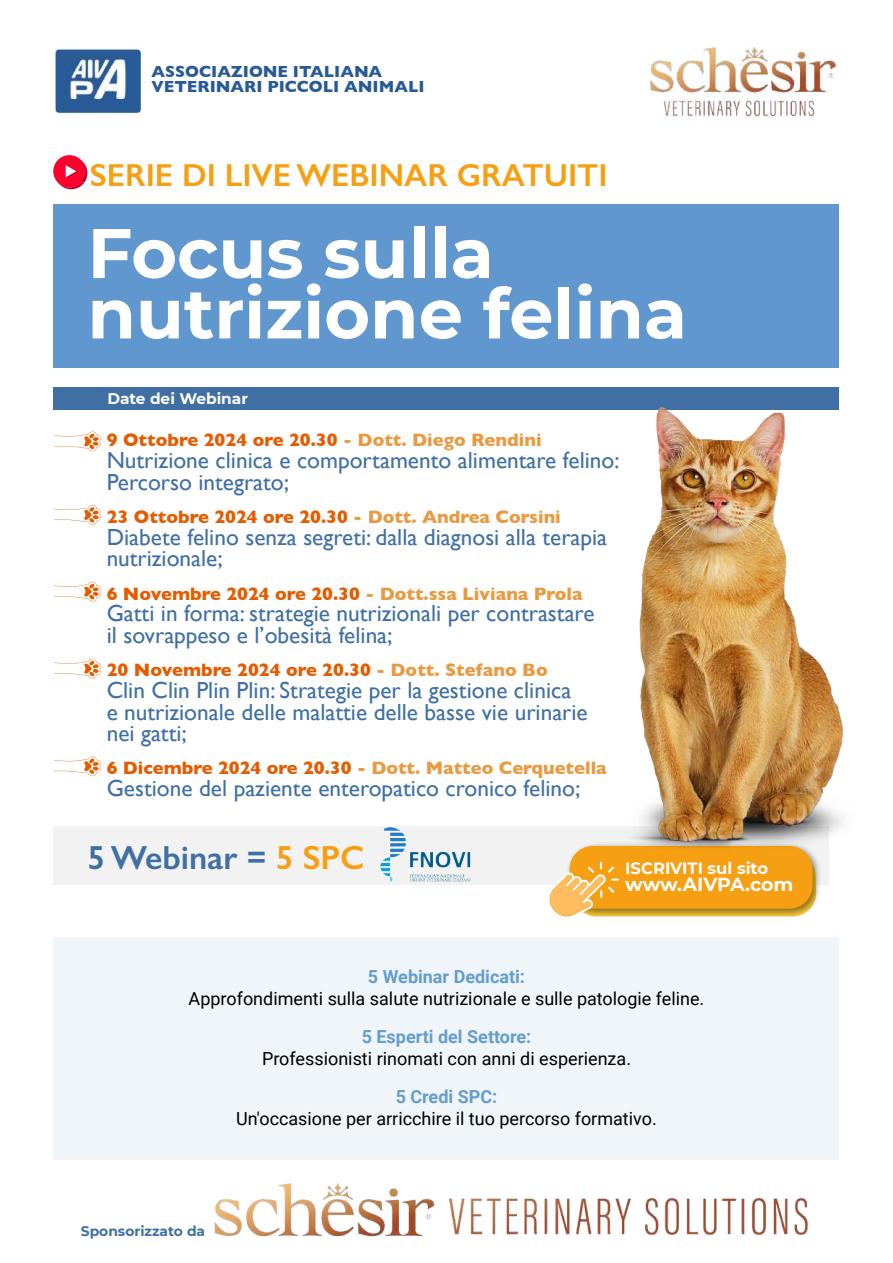
<style>
.page{position:relative;width:893px;height:1263px;background:#fff}
.page>*{position:absolute;margin:0;border:0;box-sizing:border-box;transform-origin:0 0}
.t1{font:700 69.9px/60.4px "Montserrat";color:#fff}
.t2{font:600 33.45px "Gill Sans";color:#4070a3}
.t3{font:600 31.95px "Gill Sans";color:#f69f12}
.t4{font:23.25px/21.6px "Gill Sans";color:#4070a3}
.t5{font:700 18.9px "Montserrat";letter-spacing:-.01em;color:#fff}
.t6{font:700 18.3px "Gill Sans";color:#e45b00}
.t7{font:700 18.3px "Gill Sans";color:#e9993f}
.t8{font:18px "Roboto";color:#000}
.t9{font:700 18px "Roboto";color:#659dcb}
.t10{font:700 16.35px/14.9px "Gill Sans";color:#285b95}
.t11{font:700 16.35px "Montserrat";color:#fff}
.t12{font:700 15.3px "Montserrat";color:#fff}
.t13{font:700 13.95px "Montserrat";color:#4070a3}
.s1{color:#e9993f}
.s2{color:#e45b00}
.s3{color:#f69f12}
</style>
<div class="page">
<img style="left:54px;top:48px;width:88px;height:67px">
<img style="left:649px;top:46px;width:189px;height:73px">
<div style="left:53px;top:204px;width:786px;height:164px;background:#5f97ce"></div>
<svg style="left:53px;top:155px;width:34px;height:34px"></svg>
<div style="left:54px;top:387px;width:785px;height:23px;background:#4070a3"></div>
<svg style="left:54px;top:431px;width:47px;height:20px"></svg>
<svg style="left:54px;top:505px;width:47px;height:20px"></svg>
<svg style="left:54px;top:582px;width:47px;height:19px"></svg>
<svg style="left:54px;top:659px;width:47px;height:19px"></svg>
<svg style="left:54px;top:756px;width:47px;height:20px"></svg>
<div style="left:53px;top:826px;width:776px;height:58px;background:#f2f2f2"></div>
<img style="left:381px;top:828px;width:90px;height:53px">
<img style="left:570px;top:844px;width:255px;height:73px">
<div style="left:569px;top:846px;width:244px;height:63px;background:#f69f12;border-radius:23px"></div>
<svg style="left:547px;top:862px;width:72px;height:55px"></svg>
<img style="left:613px;top:407px;width:231px;height:474px">
<div style="left:54px;top:937px;width:785px;height:223px;background:#eff5f9"></div>
<img style="left:214px;top:1183px;width:221px;height:54px">
<img style="left:449px;top:1197px;width:359px;height:39px">
<p class="t10" style="left:151px;top:64px;width:275px">ASSOCIAZIONE ITALIANA<br>VETERINARI PICCOLI ANIMALI</p>
<h3 class="t3" style="left:90px;top:156px;width:519px">SERIE DI LIVE WEBINAR GRATUITI</h3>
<h1 class="t1" style="left:88px;top:219px;width:601px">Focus sulla nutrizione felina</h1>
<p class="t12" style="left:107px;top:387px;width:142px">Date dei Webinar</p>
<p class="t6" style="left:107px;top:426px;width:437px">9 Ottobre 2024 ore 20.30 <span class="s1">- Dott. Diego Rendini</span></p>
<p class="t4" style="left:107px;top:449px;width:514px">Nutrizione clinica e comportamento alimentare felino:<br>Percorso integrato;</p>
<p class="t6" style="left:107px;top:502px;width:456px">23 Ottobre 2024 ore 20.30 <span class="s1">- Dott. Andrea Corsini</span></p>
<p class="t4" style="left:107px;top:526px;width:502px">Diabete felino senza segreti: dalla diagnosi alla terapia nutrizionale;</p>
<p class="t6" style="left:107px;top:579px;width:477px">6 Novembre 2024 ore 20.30 <span class="s1">- Dott.ssa Liviana Prola</span></p>
<p class="t4" style="left:107px;top:602px;width:489px">Gatti in forma: strategie nutrizionali per contrastare il sovrappeso e l’obesità felina;</p>
<p class="t6" style="left:107px;top:655px;width:442px">20 Novembre 2024 ore 20.30 <span class="s1">- Dott. Stefano Bo</span></p>
<p class="t4" style="left:107px;top:679px;width:483px">Clin Clin Plin Plin: Strategie per la gestione clinica e nutrizionale delle malattie delle basse vie urinarie nei gatti;</p>
<p class="t7" style="left:107px;top:754px;width:501px"><span class="s2">6 Dicembre 2024 ore 20.30</span> - Dott. Matteo Cerquetella</p>
<p class="t4" style="left:107px;top:777px;width:475px">Gestione del paziente enteropatico cronico felino;</p>
<h2 class="t2" style="left:87px;top:837px;width:278px">5 Webinar = <span class="s3">5 SPC</span></h2>
<p class="t11" style="left:625px;top:856px;width:144px">ISCRIVITI sul sito</p>
<p class="t5" style="left:625px;top:871px;width:169px">www.AIVPA.com</p>
<p class="t9" style="left:368px;top:963px;width:158px">5 Webinar Dedicati:</p>
<p class="t8" style="left:189px;top:986px;width:517px">Approfondimenti sulla salute nutrizionale e sulle patologie feline.</p>
<p class="t9" style="left:362px;top:1023px;width:171px">5 Esperti del Settore:</p>
<p class="t8" style="left:262px;top:1046px;width:371px">Professionisti rinomati con anni di esperienza.</p>
<p class="t9" style="left:396px;top:1083px;width:103px">5 Credi SPC:</p>
<p class="t8" style="left:236px;top:1106px;width:422px">Un'occasione per arricchire il tuo percorso formativo.</p>
<p class="t13" style="left:81px;top:1221px;width:126px">Sponsorizzato da</p>
</div>
